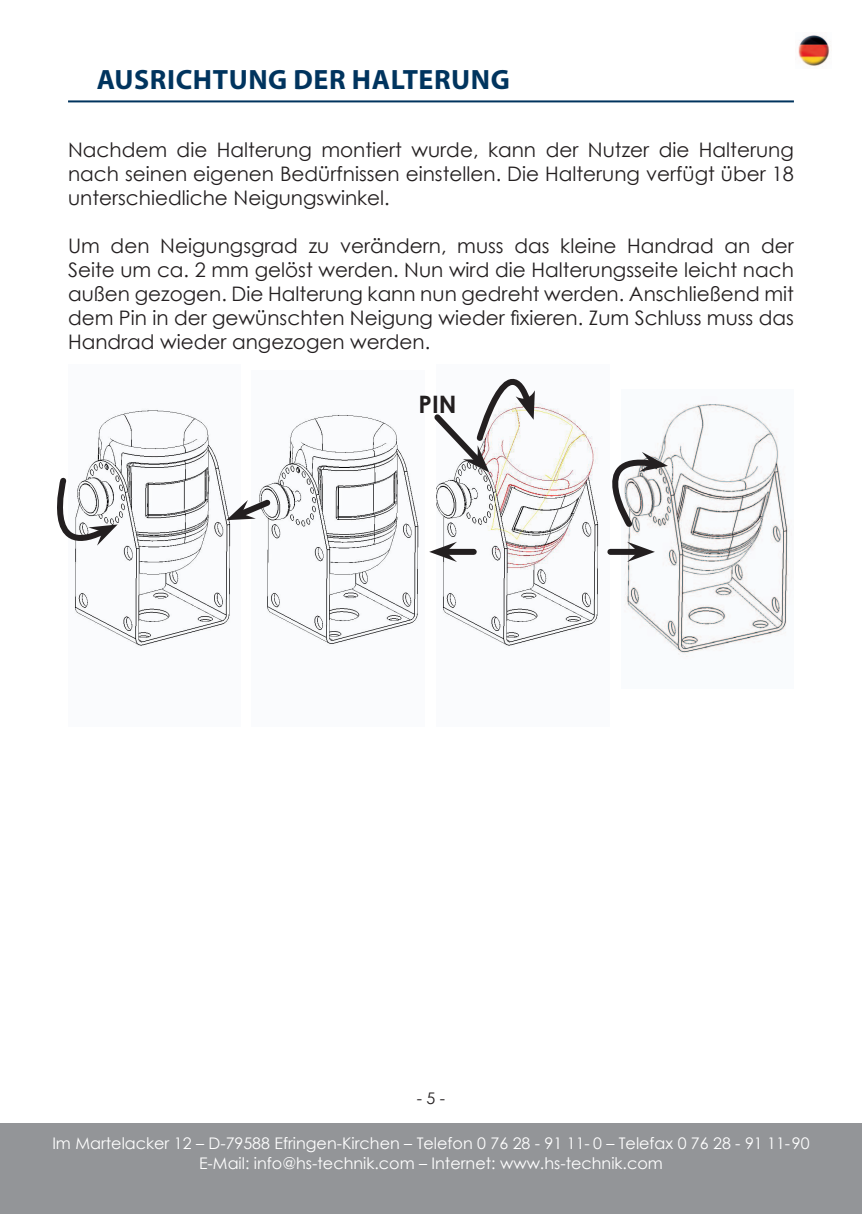
<style>
.page{position:relative;width:862px;height:1214px;background:#fff}
.page>*{position:absolute;margin:0;border:0;box-sizing:border-box;transform-origin:0 0}
.t1{font:700 28px "Myriad Pro";letter-spacing:.02em;color:#00345e}
.t2{font:700 24px "Century Gothic";color:#231f20}
.t3{font:20px/24px "Century Gothic";color:#231f20;text-align:justify}
.t4{font:16px/20px "Century Gothic";color:#fff;text-align:center}
.t5{font:16px "Century Gothic";color:#231f20}
</style>
<div class="page">
<div style="left:0;top:1123px;width:862px;height:90px;background:#939598"></div>
<img style="left:798px;top:35px;width:32px;height:31px">
<hr style="left:68px;top:100px;width:726px;height:2px;background:#00345e">
<img style="left:75px;top:409px;width:156px;height:237px">
<img style="left:621px;top:404px;width:169px;height:253px">
<img style="left:437px;top:403px;width:172px;height:243px">
<img style="left:259px;top:415px;width:160px;height:230px">
<svg style="left:57px;top:474px;width:61px;height:86px"></svg>
<svg style="left:226px;top:495px;width:49px;height:26px"></svg>
<div style="left:446px;top:549px;width:28px;height:6px;background:#231f20"></div>
<svg style="left:429px;top:541px;width:28px;height:21px"></svg>
<div style="left:610px;top:549px;width:28px;height:6px;background:#231f20"></div>
<svg style="left:627px;top:541px;width:28px;height:21px"></svg>
<svg style="left:434px;top:378px;width:102px;height:94px"></svg>
<svg style="left:586px;top:452px;width:82px;height:78px"></svg>
<h1 class="t1" style="left:97px;top:61px;width:415px">AUSRICHTUNG DER HALTERUNG</h1>
<p class="t3" style="left:68px;top:137px;width:727px">Nachdem die Halterung montiert wurde, kann der Nutzer die Halterung nach seinen eigenen Bedürfnissen einstellen. Die Halterung verfügt über 18 unterschiedliche Neigungswinkel.</p>
<p class="t3" style="left:68px;top:233px;width:727px">Um den Neigungsgrad zu verändern, muss das kleine Handrad an der Seite um ca. 2 mm gelöst werden. Nun wird die Halterungsseite leicht nach außen gezogen. Die Halterung kann nun gedreht werden. Anschließend mit dem Pin in der gewünschten Neigung wieder fixieren. Zum Schluss muss das Handrad wieder angezogen werden.</p>
<p class="t2" style="left:419px;top:386px;width:39px">PIN</p>
<p class="t5" style="left:417px;top:1087px;width:30px">- 5 -</p>
<p class="t4" style="left:52px;top:1132px;width:759px">Im Martelacker 12 – D-79588 Efringen-Kirchen – Telefon 0 76 28 - 91 11- 0 – Telefax 0 76 28 - 91 11-90<br>E-Mail: info@hs-technik.com – Internet: www.hs-technik.com</p>
</div>
